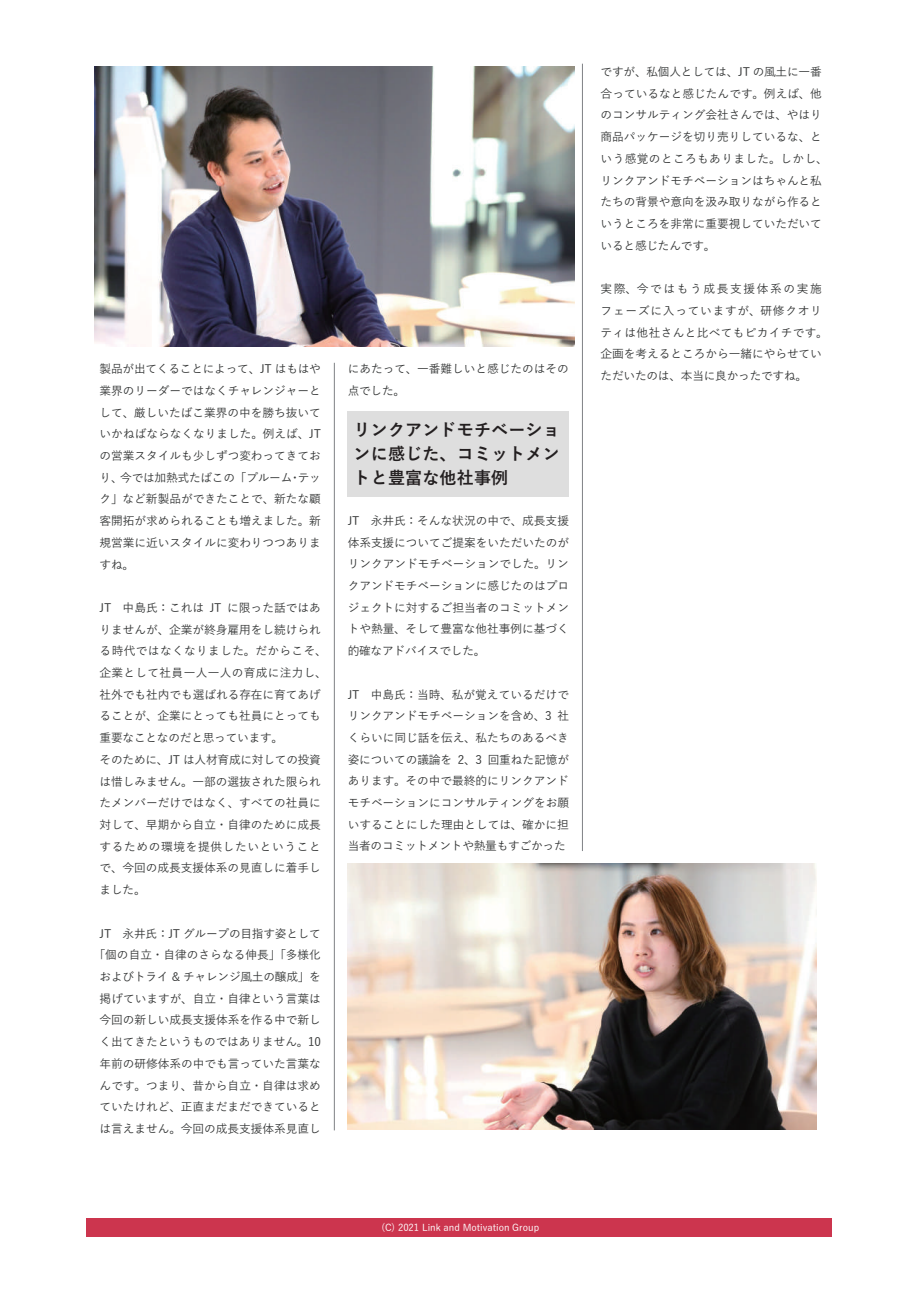
<style>
.page{position:relative;width:919px;height:1289px;background:#fff}
.page>*{position:absolute;margin:0;border:0;box-sizing:border-box;transform-origin:0 0}
.t1{font:700 16.95px/24px "Yu Gothic";letter-spacing:.01em;color:#231f20;text-align:justify}
.t2{font:500 11.7px/21.8px "Yu Gothic";letter-spacing:-.005em;color:#323434;text-align:justify}
.t3{font:500 11.7px/21.8px "Yu Gothic";letter-spacing:.025em;color:#323434}
.t4{font:500 9.6px "Yu Gothic";color:#fff}
</style>
<div class="page">
<div style="left:86px;top:1218px;width:746px;height:19px;background:#cc354e"></div>
<hr style="left:334px;top:363px;width:1px;height:767px;background:#7f8185">
<hr style="left:582px;top:64px;width:1px;height:787px;background:#7f8185">
<div style="left:347px;top:412px;width:221px;height:85px;background:#dedede"></div>
<img style="left:348px;top:863px;width:468px;height:266px">
<img style="left:94px;top:67px;width:480px;height:279px">
<p class="t2" style="left:100px;top:356px;width:223px">製品が出てくることによって、JT はもはや業界のリーダーではなくチャレンジャーとして、厳しいたばこ業界の中を勝ち抜いていかねばならなくなりました。例えば、JTの営業スタイルも少しずつ変わってきており、今では加熱式たばこの「プルーム・テック」など新製品ができたことで、新たな顧客開拓が求められることも増えました。新規営業に近いスタイルに変わりつつありますね。</p>
<p class="t2" style="left:100px;top:595px;width:229px;text-align:left">JT　中島氏：これは JT に限った話ではありませんが、企業が終身雇用をし続けられる時代ではなくなりました。だからこそ、企業として社員一人一人の育成に注力し、社外でも社内でも選ばれる存在に育てあげることが、企業にとっても社員にとっても重要なことなのだと思っています。<br>そのために、JT は人材育成に対しての投資は惜しみません。一部の選抜された限られたメンバーだけではなく、すべての社員に対して、早期から自立・自律のために成長するための環境を提供したいということで、今回の成長支援体系の見直しに着手しました。</p>
<p class="t2" style="left:94px;top:920px;width:229px;text-align:center">JT　永井氏：JT グループの目指す姿として「個の自立・自律のさらなる伸長」「多様化およびトライ &amp; チャレンジ風土の醸成」を掲げていますが、自立・自律という言葉は今回の新しい成長支援体系を作る中で新しく出てきたというものではありません。10年前の研修体系の中でも言っていた言葉なんです。つまり、昔から自立・自律は求めていたけれど、正直まだまだできているとは言えません。今回の成長支援体系見直し</p>
<p class="t2" style="left:347px;top:356px;width:223px">にあたって、一番難しいと感じたのはその点でした。</p>
<h1 class="t1" style="left:353px;top:418px;width:208px">リンクアンドモチベーションに感じた、コミットメントと豊富な他社事例</h1>
<p class="t2" style="left:347px;top:508px;width:223px">JT　永井氏：そんな状況の中で、成長支援体系支援についてご提案をいただいたのがリンクアンドモチベーションでした。リンクアンドモチベーションに感じたのはプロジェクトに対するご担当者のコミットメントや熱量、そして豊富な他社事例に基づく的確なアドバイスでした。</p>
<p class="t2" style="left:347px;top:681px;width:223px">JT　中島氏：当時、私が覚えているだけでリンクアンドモチベーションを含め、3 社くらいに同じ話を伝え、私たちのあるべき姿についての議論を 2、3 回重ねた記憶があります。その中で最終的にリンクアンドモチベーションにコンサルティングをお願いすることにした理由としては、確かに担当者のコミットメントや熱量もすごかった</p>
<p class="t2" style="left:600px;top:59px;width:229px;text-align:left">ですが、私個人としては、JT の風土に一番合っているなと感じたんです。例えば、他のコンサルティング会社さんでは、やはり商品パッケージを切り売りしているな、という感覚のところもありました。しかし、リンクアンドモチベーションはちゃんと私たちの背景や意向を汲み取りながら作るというところを非常に重要視していただいていると感じたんです。</p>
<p class="t3" style="left:600px;top:276px;width:229px">実際、今ではもう成長支援体系の実施フェーズに入っていますが、研修クオリティは他社さんと比べてもピカイチです。企画を考えるところから一緒にやらせていただいたのは、本当に良かったですね。</p>
<p class="t4" style="left:381px;top:1218px;width:159px">(C) 2021 Link and Motivation Group</p>
</div>
